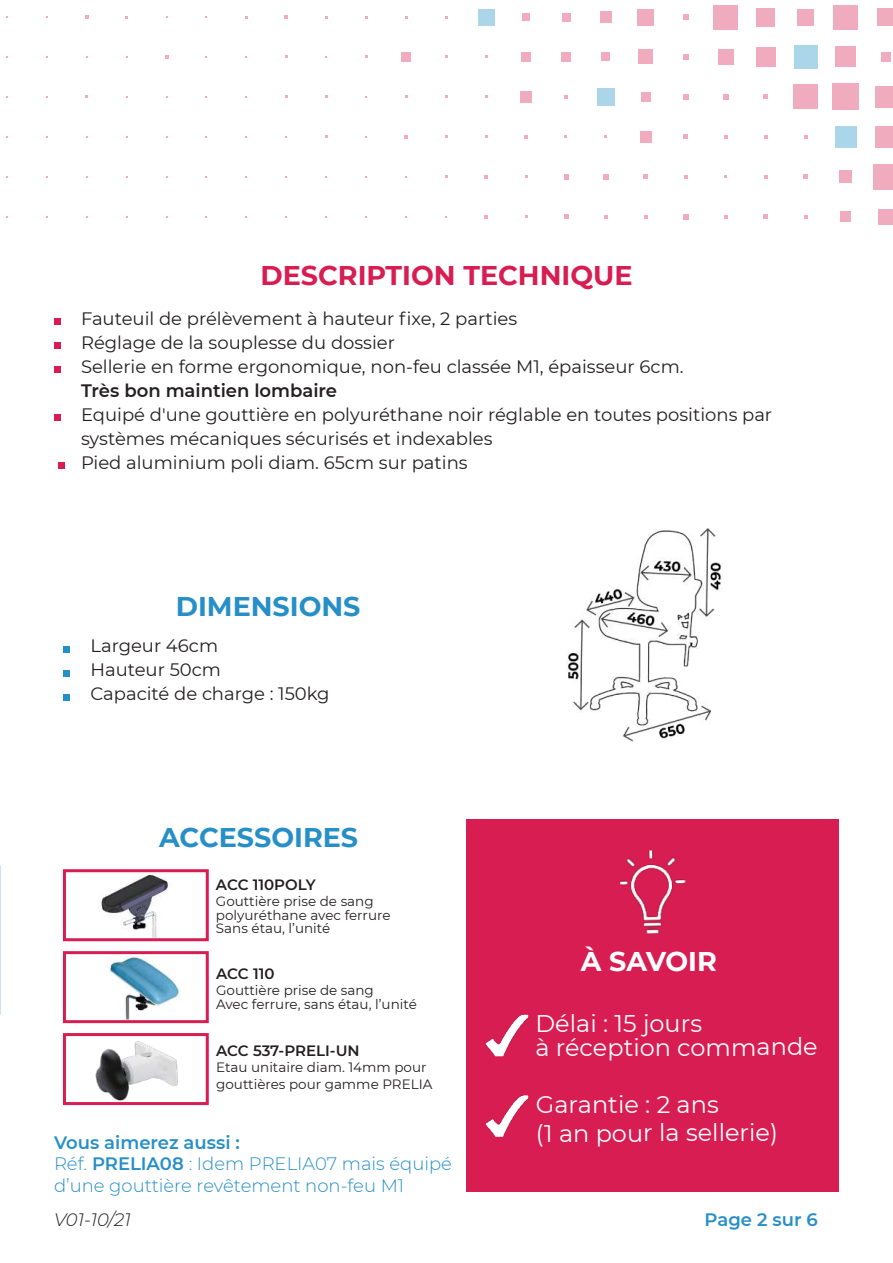
<style>
.page{position:relative;width:893px;height:1263px;background:#fff}
.page>*{position:absolute;margin:0;border:0;box-sizing:border-box;transform-origin:0 0}
.t1{font:700 27px "Montserrat";color:#278fc7}
.t2{font:700 27px "Montserrat";color:#d71d52}
.t3{font:700 27px "Montserrat";letter-spacing:-.005em;color:#fff}
.t4{font:24px/23.9px "Montserrat";letter-spacing:-.005em;color:#fff}
.t5{font:18px/24px "Montserrat";color:#231f20}
.t6{font:300 18px/21.6px "Montserrat";color:#278fc7}
.t7{font:600 18px "Montserrat";color:#231f20}
.t8{font:italic 300 18px "Montserrat";color:#231f20}
.t9{font:600 18px "Montserrat";color:#278fc7}
.t10{font:600 15px "Montserrat";color:#231f20}
.t11{font:13.5px/13.5px "Montserrat";color:#231f20}
.s1{font-weight:600}
</style>
<div class="page">
<div style="left:878px;top:209px;width:14px;height:16px;background:#f0abbf"></div>
<div style="left:873px;top:164px;width:19px;height:25px;background:#f0abbf"></div>
<div style="left:875px;top:126px;width:17px;height:21px;background:#f0abbf"></div>
<div style="left:875px;top:86px;width:17px;height:22px;background:#f0abbf"></div>
<div style="left:881px;top:52px;width:9px;height:10px;background:#f0abbf"></div>
<div style="left:877px;top:8px;width:15px;height:18px;background:#f0abbf"></div>
<div style="left:840px;top:212px;width:11px;height:10px;background:#f0abbf"></div>
<div style="left:839px;top:171px;width:13px;height:12px;background:#f0abbf"></div>
<div style="left:835px;top:126px;width:21px;height:22px;background:#abd5e9"></div>
<div style="left:832px;top:84px;width:27px;height:26px;background:#f0abbf"></div>
<div style="left:835px;top:47px;width:21px;height:20px;background:#f0abbf"></div>
<div style="left:833px;top:5px;width:25px;height:24px;background:#f0abbf"></div>
<svg style="left:804px;top:215px;width:4px;height:4px"></svg>
<svg style="left:803px;top:175px;width:5px;height:4px"></svg>
<svg style="left:804px;top:135px;width:4px;height:4px"></svg>
<div style="left:793px;top:84px;width:25px;height:25px;background:#f0abbf"></div>
<div style="left:794px;top:45px;width:23px;height:24px;background:#abd5e9"></div>
<div style="left:797px;top:9px;width:17px;height:16px;background:#f0abbf"></div>
<svg style="left:763px;top:214px;width:5px;height:5px"></svg>
<svg style="left:764px;top:175px;width:4px;height:4px"></svg>
<svg style="left:764px;top:135px;width:4px;height:4px"></svg>
<svg style="left:764px;top:95px;width:4px;height:4px"></svg>
<div style="left:756px;top:47px;width:20px;height:20px;background:#f0abbf"></div>
<div style="left:756px;top:8px;width:19px;height:18px;background:#f0abbf"></div>
<svg style="left:724px;top:215px;width:3px;height:4px"></svg>
<svg style="left:724px;top:135px;width:3px;height:4px"></svg>
<svg style="left:723px;top:94px;width:5px;height:6px"></svg>
<div style="left:718px;top:49px;width:15px;height:16px;background:#f0abbf"></div>
<div style="left:713px;top:5px;width:25px;height:24px;background:#f0abbf"></div>
<svg style="left:683px;top:214px;width:5px;height:5px"></svg>
<svg style="left:684px;top:175px;width:4px;height:4px"></svg>
<svg style="left:684px;top:135px;width:4px;height:4px"></svg>
<svg style="left:683px;top:94px;width:5px;height:6px"></svg>
<svg style="left:683px;top:54px;width:5px;height:5px"></svg>
<svg style="left:683px;top:14px;width:6px;height:6px"></svg>
<svg style="left:644px;top:215px;width:4px;height:4px"></svg>
<svg style="left:644px;top:175px;width:4px;height:4px"></svg>
<div style="left:640px;top:131px;width:11px;height:11px;background:#f0abbf"></div>
<div style="left:641px;top:92px;width:9px;height:9px;background:#f0abbf"></div>
<div style="left:639px;top:50px;width:14px;height:14px;background:#f0abbf"></div>
<div style="left:638px;top:9px;width:16px;height:16px;background:#f0abbf"></div>
<svg style="left:604px;top:215px;width:4px;height:4px"></svg>
<svg style="left:603px;top:174px;width:6px;height:5px"></svg>
<div style="left:597px;top:88px;width:18px;height:18px;background:#abd5e9"></div>
<div style="left:602px;top:53px;width:8px;height:8px;background:#f0abbf"></div>
<div style="left:600px;top:11px;width:11px;height:12px;background:#f0abbf"></div>
<svg style="left:564px;top:214px;width:4px;height:5px"></svg>
<svg style="left:564px;top:174px;width:4px;height:5px"></svg>
<svg style="left:564px;top:95px;width:4px;height:4px"></svg>
<div style="left:561px;top:52px;width:9px;height:9px;background:#f0abbf"></div>
<div style="left:562px;top:13px;width:8px;height:8px;background:#f0abbf"></div>
<svg style="left:524px;top:135px;width:4px;height:3px"></svg>
<div style="left:520px;top:91px;width:12px;height:11px;background:#f0abbf"></div>
<div style="left:521px;top:52px;width:10px;height:10px;background:#f0abbf"></div>
<div style="left:522px;top:13px;width:8px;height:8px;background:#f0abbf"></div>
<svg style="left:484px;top:215px;width:4px;height:4px"></svg>
<svg style="left:484px;top:175px;width:4px;height:3px"></svg>
<div style="left:478px;top:9px;width:16px;height:16px;background:#abd5e9"></div>
<svg style="left:404px;top:135px;width:4px;height:4px"></svg>
<div style="left:401px;top:52px;width:10px;height:10px;background:#f0abbf"></div>
<svg style="left:285px;top:15px;width:3px;height:4px"></svg>
<svg style="left:165px;top:55px;width:3px;height:4px"></svg>
<svg style="left:85px;top:15px;width:3px;height:4px"></svg>
<div style="left:54px;top:318px;width:6px;height:7px;background:#d71d52"></div>
<div style="left:54px;top:342px;width:6px;height:7px;background:#d71d52"></div>
<div style="left:54px;top:366px;width:6px;height:7px;background:#d71d52"></div>
<div style="left:54px;top:414px;width:6px;height:7px;background:#d71d52"></div>
<div style="left:59px;top:462px;width:6px;height:7px;background:#d71d52"></div>
<div style="left:467px;top:820px;width:372px;height:372px;background:#d71d52"></div>
<img style="left:485px;top:1015px;width:43px;height:41px">
<img style="left:485px;top:1095px;width:43px;height:42px">
<img style="left:620px;top:850px;width:66px;height:84px">
<img style="left:567px;top:528px;width:156px;height:214px">
<img style="left:106px;top:956px;width:74px;height:63px">
<div style="left:63px;top:951px;width:146px;height:72px;border:3px solid #d71d52"></div>
<img style="left:95px;top:1041px;width:83px;height:60px">
<div style="left:63px;top:1033px;width:146px;height:72px;border:3px solid #d71d52"></div>
<img style="left:99px;top:874px;width:72px;height:63px">
<div style="left:63px;top:869px;width:146px;height:72px;border:3px solid #d71d52"></div>
<div style="left:63px;top:646px;width:7px;height:6px;background:#278fc7"></div>
<div style="left:63px;top:670px;width:7px;height:6px;background:#278fc7"></div>
<div style="left:63px;top:694px;width:7px;height:6px;background:#278fc7"></div>
<h1 class="t2" style="left:260px;top:256px;width:374px">DESCRIPTION TECHNIQUE</h1>
<p class="t5" style="left:81px;top:306px;width:604px">Fauteuil de prélèvement à hauteur fixe, 2 parties<br>Réglage de la souplesse du dossier<br>Sellerie en forme ergonomique, non-feu classée M1, épaisseur 6cm.</p>
<p class="t7" style="left:81px;top:378px;width:258px">Très bon maintien lombaire</p>
<p class="t5" style="left:81px;top:402px;width:693px">Equipé d'une gouttière en polyuréthane noir réglable en toutes positions par systèmes mécaniques sécurisés et indexables<br>Pied aluminium poli diam. 65cm sur patins</p>
<h1 class="t1" style="left:176px;top:586px;width:186px">DIMENSIONS</h1>
<p class="t5" style="left:90px;top:633px;width:241px">Largeur 46cm<br>Hauteur 50cm<br>Capacité de charge : 150kg</p>
<h1 class="t1" style="left:159px;top:818px;width:200px">ACCESSOIRES</h1>
<p class="t10" style="left:216px;top:874px;width:101px">ACC 110POLY</p>
<p class="t11" style="left:216px;top:894px;width:176px">Gouttière prise de sang polyuréthane avec ferrure<br>Sans étau, l’unité</p>
<p class="t10" style="left:216px;top:963px;width:60px">ACC 110</p>
<p class="t11" style="left:216px;top:983px;width:202px">Gouttière prise de sang<br>Avec ferrure, sans étau, l’unité</p>
<p class="t10" style="left:216px;top:1040px;width:145px">ACC 537-PRELI-UN</p>
<p class="t11" style="left:216px;top:1058px;width:218px;line-height:16.5px">Etau unitaire diam. 14mm pour gouttières pour gamme PRELIA</p>
<p class="t6" style="left:54px;top:1131px;width:399px"><span class="s1">Vous aimerez aussi :<br></span>Réf. <span class="s1">PRELIA08</span> : Idem PRELIA07 mais équipé d’une gouttière revêtement non-feu M1</p>
<h1 class="t3" style="left:581px;top:942px;width:138px">À SAVOIR</h1>
<h2 class="t4" style="left:535px;top:1011px;width:284px">Délai : 15 jours<br>à réception commande</h2>
<h2 class="t4" style="left:536px;top:1089px;width:244px;line-height:28.3px">Garantie : 2 ans<br>(1 an pour la sellerie)</h2>
<p class="t8" style="left:54px;top:1208px;width:78px">V01-10/21</p>
<p class="t9" style="left:705px;top:1207px;width:115px">Page 2 sur 6</p>
</div>
